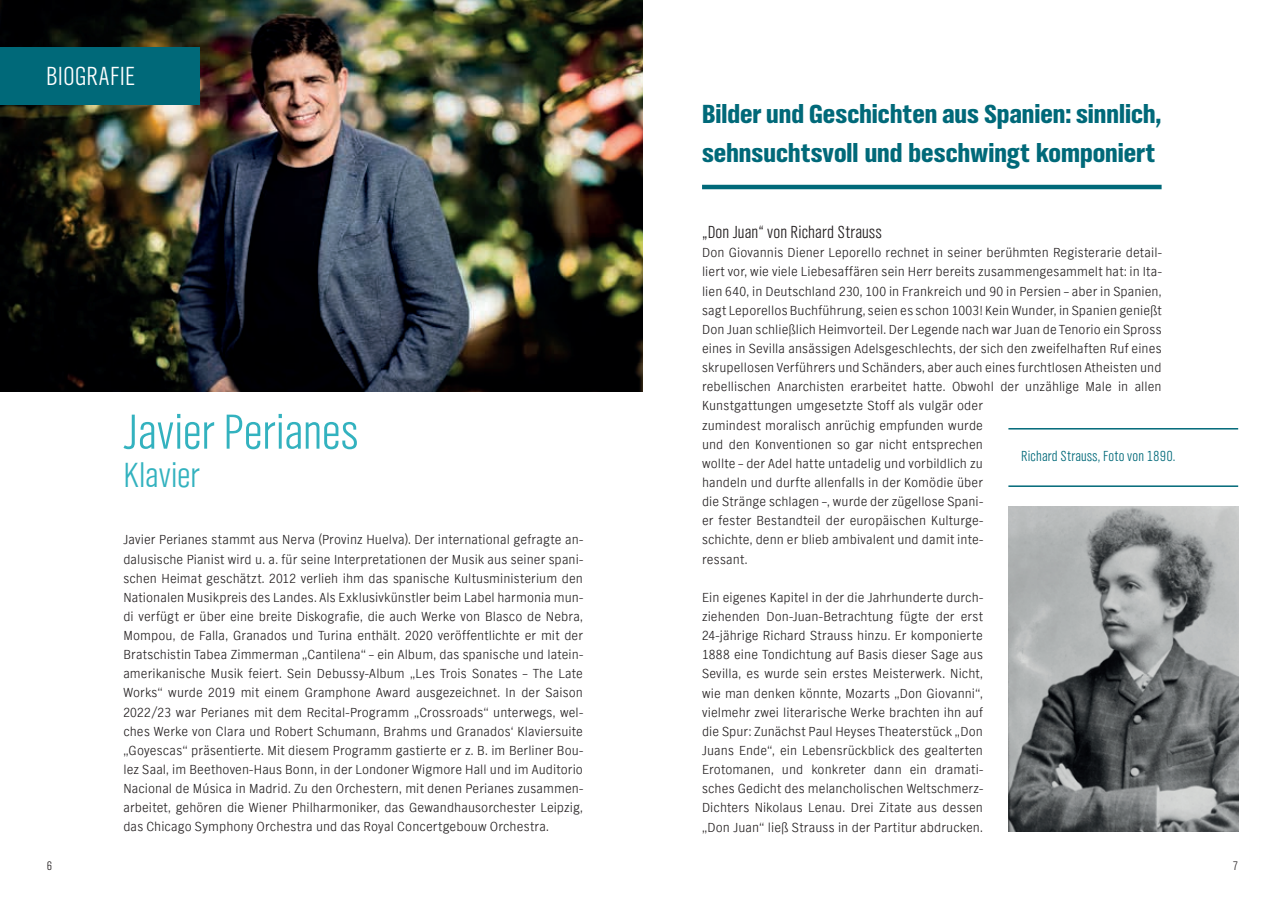
<style>
.page{position:relative;width:1285px;height:919px;background:#fff}
.page>*{position:absolute;margin:0;border:0;box-sizing:border-box;transform-origin:0 0}
.t1{font:300 51px "NDR Sans Cond";letter-spacing:-.005em;color:#33b2bf}
.t2{font:300 36px "NDR Sans Cond";color:#33b2bf}
.t3{font:900 27px/38.2px "NDR Sans Cond";color:#006979}
.t4{font:300 27px "NDR Sans Cond";color:#fff}
.t5{font:300 18px "NDR Sans Cond";letter-spacing:.005em;color:#231f20}
.t6{font:300 15px "NDR Sans Cond";letter-spacing:.015em;color:#006979}
.t7{font:300 13.5px/19.2px "NDR Sans";letter-spacing:.01em;color:#231f20;text-align:justify}
.t8{font:300 12.75px "NDR Sans Cond";color:#231f20}
</style>
<div class="page">
<hr style="left:702px;top:185px;width:459px;height:4px;background:#006979">
<img style="left:0;top:0;width:642px;height:391px">
<div style="left:0;top:47px;width:200px;height:57px;background:#006979"></div>
<img style="left:1008px;top:506px;width:229px;height:325px">
<hr style="left:1008px;top:428px;width:229px;height:1px;background:#006979">
<hr style="left:1008px;top:485px;width:229px;height:2px;background:#006979">
<h3 class="t4" style="left:46px;top:60px;width:90px">BIOGRAFIE</h3>
<h1 class="t1" style="left:123px;top:401px;width:236px">Javier Perianes</h1>
<h2 class="t2" style="left:123px;top:453px;width:78px">Klavier</h2>
<p class="t7" style="left:123px;top:530px;width:461px">Javier Perianes stammt aus Nerva (Provinz Huelva). Der international gefragte an&shy;dalusische Pianist wird u. a. für seine Interpretationen der Musik aus seiner spani&shy;schen Heimat geschätzt. 2012 verlieh ihm das spanische Kultusministerium den Nationalen Musikpreis des Landes. Als Exklusivkünstler beim Label harmonia mun&shy;di verfügt er über eine breite Diskografie, die auch Werke von Blasco de Nebra, Mompou, de Falla, Granados und Turina enthält. 2020 veröffentlichte er mit der Bratschistin Tabea Zimmerman „Cantilena“ – ein Album, das spanische und latein&shy;amerikanische Musik feiert. Sein Debussy-Album „Les Trois Sonates – The Late Works“ wurde 2019 mit einem Gramphone Award ausgezeichnet. In der Saison 2022/23 war Perianes mit dem Recital-Programm „Crossroads“ unterwegs, wel&shy;ches Werke von Clara und Robert Schumann, Brahms und Granados‘ Klaviersuite „Goyescas“ präsentierte. Mit diesem Programm gastierte er z. B. im Berliner Bou&shy;lez Saal, im Beethoven-Haus Bonn, in der Londoner Wigmore Hall und im Auditorio Nacional de Música in Madrid. Zu den Orchestern, mit denen Perianes zusammen&shy;arbeitet, gehören die Wiener Philharmoniker, das Gewandhausorchester Leipzig, das Chicago Symphony Orchestra und das Royal Concertgebouw Orchestra.</p>
<h3 class="t3" style="left:702px;top:95px;width:461px">Bilder und Geschichten aus Spanien: sinnlich, sehnsuchtsvoll und beschwingt komponiert</h3>
<h3 class="t5" style="left:702px;top:221px;width:181px">„Don Juan“ von Richard Strauss</h3>
<p class="t7" style="left:702px;top:243px;width:461px;text-align:left">Don Giovannis Diener Leporello rechnet in seiner berühmten Registerarie detail&shy;liert vor, wie viele Liebesaffären sein Herr bereits zusammengesammelt hat: in Ita&shy;lien 640, in Deutschland 230, 100 in Frankreich und 90 in Persien – aber in Spanien, sagt Leporellos Buchführung, seien es schon 1003! Kein Wunder, in Spanien genießt Don Juan schließlich Heimvorteil. Der Legende nach war Juan de Tenorio ein Spross eines in Sevilla ansässigen Adelsgeschlechts, der sich den zweifelhaften Ruf eines skrupellosen Verführers und Schänders, aber auch eines furchtlosen Atheisten und rebellischen Anarchisten erarbeitet hatte. Obwohl der unzählige Male in allen Kunstgattungen umgesetzte Stoff als vulgär oder<br>zumindest moralisch anrüchig empfunden wurde<br>und den Konventionen so gar nicht entsprechen<br>wollte – der Adel hatte untadelig und vorbildlich zu<br>handeln und durfte allenfalls in der Komödie über<br>die Stränge schlagen –, wurde der zügellose Spani-<br>er fester Bestandteil der europäischen Kulturge-<br>schichte, denn er blieb ambivalent und damit inte-<br>ressant.</p>
<p class="t7" style="left:702px;top:587px;width:282px">Ein eigenes Kapitel in der die Jahrhunderte durch&shy;ziehenden Don-Juan-Betrachtung fügte der erst 24-jährige Richard Strauss hinzu. Er komponierte 1888 eine Tondichtung auf Basis dieser Sage aus Sevilla, es wurde sein erstes Meisterwerk. Nicht, wie man denken könnte, Mozarts „Don Giovanni“, vielmehr zwei literarische Werke brachten ihn auf die Spur: Zunächst Paul Heyses Theaterstück „Don Juans Ende“, ein Lebensrückblick des gealterten Erotomanen, und konkreter dann ein dramati&shy;sches Gedicht des melancholischen Weltschmerz-Dichters Nikolaus Lenau. Drei Zitate aus dessen „Don Juan“ ließ Strauss in der Partitur abdrucken.</p>
<p class="t6" style="left:1020px;top:447px;width:156px">Richard Strauss, Foto von 1890.</p>
<p class="t8" style="left:47px;top:857px;width:7px">6</p>
<p class="t8" style="left:1232px;top:857px;width:7px">7</p>
</div>
